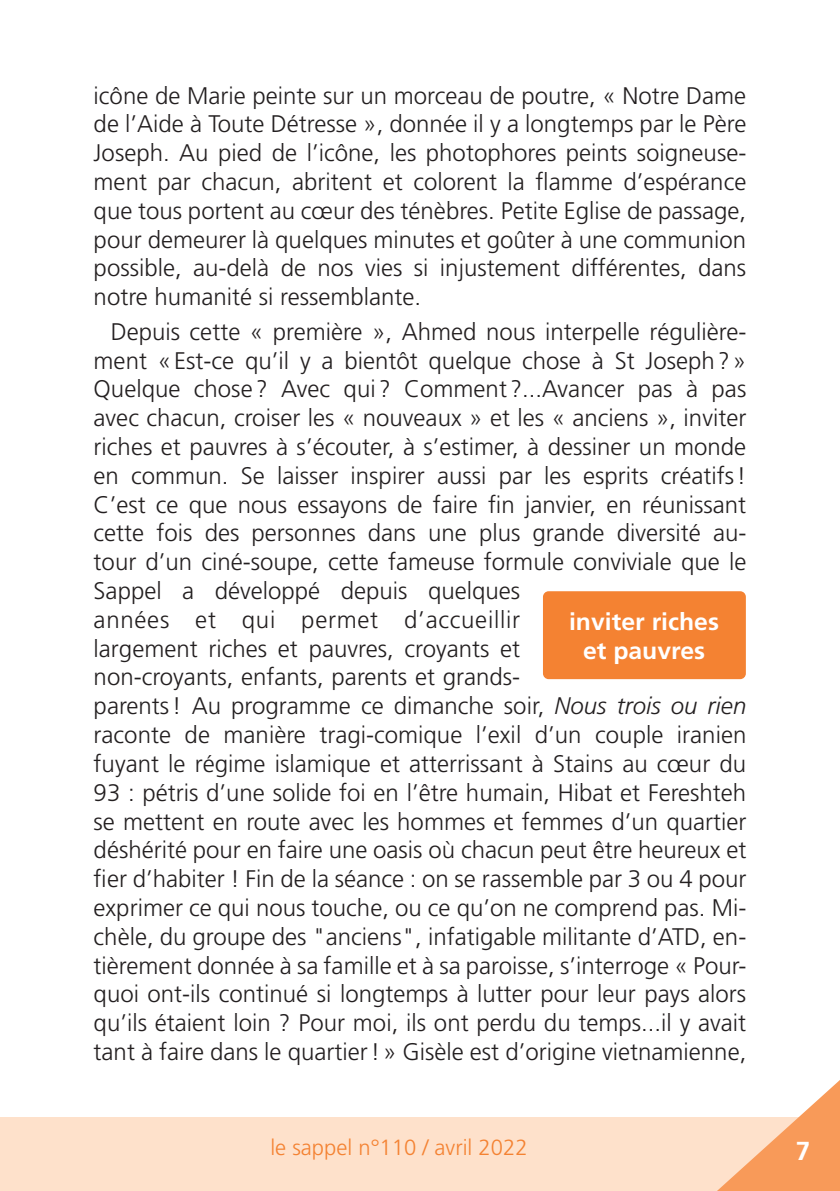
<style>
.page{position:relative;width:840px;height:1191px;background:#fff}
.page>*{position:absolute;margin:0;border:0;box-sizing:border-box;transform-origin:0 0}
.t1{font:700 26px "Frutiger";color:#fff}
.texte{font:300 24px/28.8px "Frutiger";color:#231f20;text-align:justify}
.texte-2{font:700 24px/28.8px "Frutiger";color:#fff;text-align:center}
.t2{font:300 22px "Frutiger";color:#f48232}
.s1{font-style:italic}
</style>
<div class="page">
<div style="left:0;top:1118px;width:839px;height:73px;background:#fee1cb"></div>
<svg style="left:716px;top:1081px;width:123px;height:110px"></svg>
<div style="left:542px;top:591px;width:203px;height:88px;background:#f48232;border-radius:6px"></div>
<p class="texte" style="left:94px;top:81px;width:654px">icône de Marie peinte sur un morceau de poutre, « Notre Dame de l’Aide à Toute Détresse », donnée il y a longtemps par le Père Joseph. Au pied de l’icône, les photophores peints soigneuse&shy;ment par chacun, abritent et colorent la flamme d’espérance que tous portent au cœur des ténèbres. Petite Eglise de passage, pour demeurer là quelques minutes et goûter à une communion possible, au-delà de nos vies si injustement différentes, dans notre humanité si ressemblante.</p>
<p class="texte" style="left:94px;top:317px;width:654px;text-align:left;text-indent:17px">Depuis cette « première », Ahmed nous interpelle régulière&shy;ment «Est-ce qu’il y a bientôt quelque chose à St Joseph?» Quelque chose ? Avec qui? Comment?...Avancer pas à pas avec chacun, croiser les « nouveaux » et les « anciens », inviter riches et pauvres à s’écouter, à s’estimer, à dessiner un monde en commun. Se laisser inspirer aussi par les esprits créatifs!<br>C’est ce que nous essayons de faire fin janvier, en réunissant cette fois des personnes dans une plus grande diversité au&shy;tour d’un ciné-soupe, cette fameuse formule conviviale que le Sappel a développé depuis quelques<br>années et qui permet d’accueillir<br>largement riches et pauvres, croyants et<br>non-croyants, enfants, parents et grands-<br>parents! Au programme ce dimanche soir, <span class="s1">Nous trois ou rien </span>raconte de manière tragi-comique l’exil d’un couple iranien fuyant le régime islamique et atterrissant à Stains au cœur du 93 : pétris d’une solide foi en l’être humain, Hibat et Fereshteh se mettent en route avec les hommes et femmes d’un quartier déshérité pour en faire une oasis où chacun peut être heureux et fier d’habiter ! Fin de la séance : on se rassemble par 3 ou 4 pour exprimer ce qui nous touche, ou ce qu’on ne comprend pas. Mi&shy;chèle, du groupe des "anciens", infatigable militante d’ATD, en&shy;tièrement donnée à sa famille et à sa paroisse, s’interroge « Pour&shy;quoi ont-ils continué si longtemps à lutter pour leur pays alors qu’ils étaient loin ? Pour moi, ils ont perdu du temps...il y avait tant à faire dans le quartier!» Gisèle est d’origine vietnamienne,</p>
<p class="texte-2" style="left:568px;top:607px;width:151px">inviter riches et pauvres</p>
<p class="t2" style="left:270px;top:1134px;width:259px">le sappel n°110 / avril 2022</p>
<p class="t1" style="left:795px;top:1135px;width:16px">7</p>
</div>
